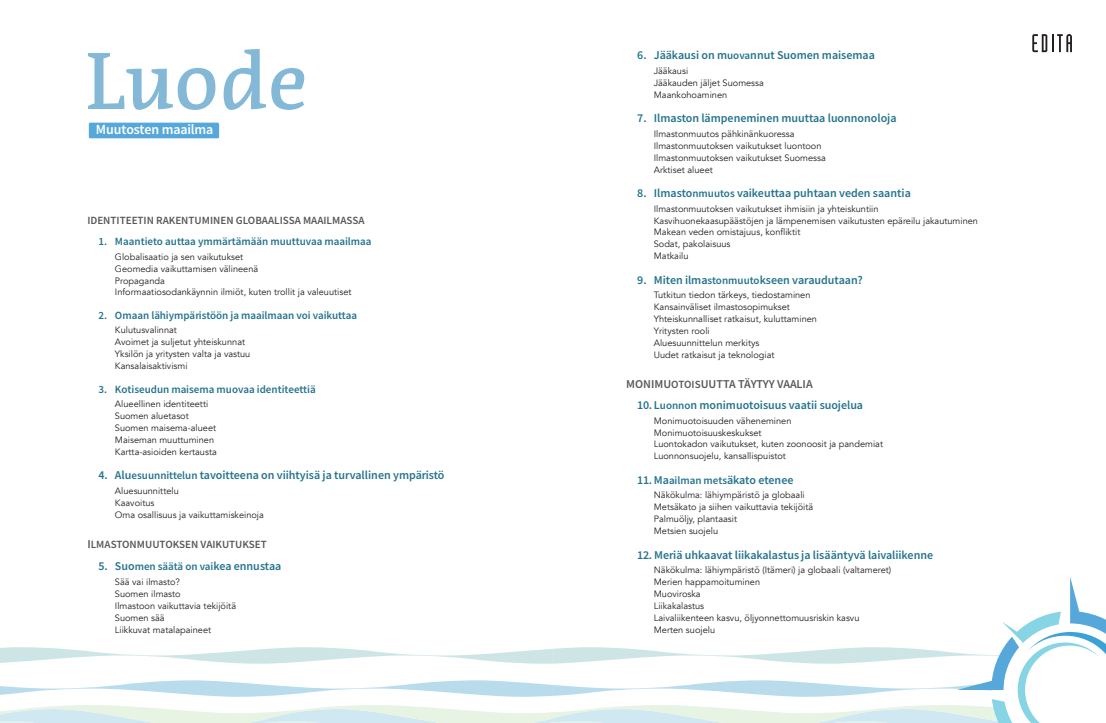
<style>
.page{position:relative;width:1106px;height:723px;background:#fff}
.page>*{position:absolute;margin:0;border:0;box-sizing:border-box;transform-origin:0 0}
.t1{font:500 80px "Acuta";letter-spacing:-.005em;color:#83b8d7}
.t2{font:13.9px "Source Sans Variable";letter-spacing:-.005em;color:#fff}
.ots3{font:12px "Source Sans Variable";color:#25738d}
.väliotsikko{font:12px "Source Sans Variable";color:#57585a}
.ots3-2{font:11px "Source Sans Variable";color:#25738d}
.väliotsikko-2{font:11px "Source Sans Variable";color:#57585a}
.lisäteksti{font:9.2px "Avenir";color:#231f20}
.s1{font-size:11px}
.s2{font-size:12px}
</style>
<div class="page">
<svg style="left:1032px;top:34px;width:39px;height:18px"></svg>
<div style="left:89px;top:123px;width:130px;height:15px;background:#57a8da"></div>
<svg style="left:0;top:577px;width:1106px;height:146px"></svg>
<p class="t1" style="left:85px;top:33px;width:224px">Luode</p>
<p class="t2" style="left:96px;top:121px;width:119px">Muutosten maailma</p>
<p class="väliotsikko-2" style="left:87px;top:213px;width:279px">IDENTITEETIN RAKENTUMINEN GLOBAALISSA MAAILMASSA</p>
<p class="ots3-2" style="left:98px;top:235px;width:275px">1. Maantieto auttaa ymmärtämään muuttuvaa maailmaa</p>
<p class="lisäteksti" style="left:115px;top:251px;width:130px">Globalisaatio ja sen vaikutukset</p>
<p class="lisäteksti" style="left:115px;top:263px;width:145px">Geomedia vaikuttamisen välineenä</p>
<p class="lisäteksti" style="left:115px;top:275px;width:51px">Propaganda</p>
<p class="lisäteksti" style="left:115px;top:287px;width:238px">Informaatiosodankäynnin ilmiöt, kuten trollit ja valeuutiset</p>
<p class="ots3-2" style="left:98px;top:308px;width:260px">2. Omaan lähiympäristöön ja maailmaan voi vaikuttaa</p>
<p class="lisäteksti" style="left:115px;top:325px;width:64px">Kulutusvalinnat</p>
<p class="lisäteksti" style="left:115px;top:337px;width:132px">Avoimet ja suljetut yhteiskunnat</p>
<p class="lisäteksti" style="left:115px;top:349px;width:137px">Yksilön ja yritysten valta ja vastuu</p>
<p class="lisäteksti" style="left:115px;top:361px;width:74px">Kansalaisaktivismi</p>
<p class="ots3-2" style="left:98px;top:382px;width:219px">3. Kotiseudun maisema muovaa identiteettiä</p>
<p class="lisäteksti" style="left:115px;top:398px;width:95px">Alueellinen identiteetti</p>
<p class="lisäteksti" style="left:115px;top:410px;width:75px">Suomen aluetasot</p>
<p class="lisäteksti" style="left:115px;top:422px;width:103px">Suomen maisema-alueet</p>
<p class="lisäteksti" style="left:115px;top:434px;width:101px">Maiseman muuttuminen</p>
<p class="lisäteksti" style="left:115px;top:446px;width:103px">Kartta-asioiden kertausta</p>
<p class="ots3" style="left:98px;top:468px;width:348px">4. Alu<span class="s1">esuunnittelun</span> tavoitteena on viihtyisä ja turvallinen ympäristö</p>
<p class="lisäteksti" style="left:115px;top:485px;width:65px">Aluesuunnittelu</p>
<p class="lisäteksti" style="left:115px;top:497px;width:41px">Kaavoitus</p>
<p class="lisäteksti" style="left:115px;top:509px;width:150px">Oma osallisuus ja vaikuttamiskeinoja</p>
<p class="väliotsikko-2" style="left:87px;top:537px;width:181px"><span class="s2">I</span>LMASTONMUUTOKSEN VAIKUTUKSET</p>
<p class="ots3" style="left:98px;top:559px;width:184px">5. Suo<span class="s1">men säätä on vai</span>kea ennustaa</p>
<p class="lisäteksti" style="left:115px;top:576px;width:67px">Sää vai ilmasto?</p>
<p class="lisäteksti" style="left:115px;top:588px;width:67px">Suomen ilmasto</p>
<p class="lisäteksti" style="left:115px;top:600px;width:123px">Ilmastoon vaikuttavia tekijöitä</p>
<p class="lisäteksti" style="left:115px;top:612px;width:51px">Suomen sää</p>
<p class="lisäteksti" style="left:115px;top:624px;width:98px">Liikkuvat matalapaineet</p>
<p class="ots3" style="left:637px;top:48px;width:239px">6. Jääkausi on m<span class="s1">uova</span>nnut Suomen maisemaa</p>
<p class="lisäteksti" style="left:653px;top:65px;width:36px">Jääkausi</p>
<p class="lisäteksti" style="left:653px;top:77px;width:112px">Jääkauden jäljet Suomessa</p>
<p class="lisäteksti" style="left:653px;top:89px;width:75px">Maankohoaminen</p>
<p class="ots3" style="left:637px;top:111px;width:261px">7. Ilmaston lämpeneminen muuttaa luonnonoloja</p>
<p class="lisäteksti" style="left:653px;top:128px;width:142px">Ilmastonmuutos pähkinänkuoressa</p>
<p class="lisäteksti" style="left:653px;top:140px;width:169px">Ilmastonmuutoksen vaikutukset luontoon</p>
<p class="lisäteksti" style="left:653px;top:152px;width:173px">Ilmastonmuutoksen vaikutukset Suomessa</p>
<p class="lisäteksti" style="left:653px;top:164px;width:61px">Arktiset alueet</p>
<p class="ots3" style="left:637px;top:186px;width:275px">8. Ilmasto<span class="s1">nmuutos</span> vaikeuttaa puhtaan veden saantia</p>
<p class="lisäteksti" style="left:653px;top:203px;width:226px">Ilmastonmuutoksen vaikutukset ihmisiin ja yhteiskuntiin</p>
<p class="lisäteksti" style="left:653px;top:215px;width:326px">Kasvihuonekaasupäästöjen ja lämpenemisen vaikutusten epäreilu jakautuminen</p>
<p class="lisäteksti" style="left:653px;top:227px;width:148px">Makean veden omistajuus, konfliktit</p>
<p class="lisäteksti" style="left:653px;top:239px;width:78px">Sodat, pakolaisuus</p>
<p class="lisäteksti" style="left:653px;top:251px;width:36px">Matkailu</p>
<p class="ots3" style="left:637px;top:273px;width:227px">9. Miten ilma<span class="s1">stonmuuto</span>kseen varaudutaan?</p>
<p class="lisäteksti" style="left:653px;top:290px;width:158px">Tutkitun tiedon tärkeys, tiedostaminen</p>
<p class="lisäteksti" style="left:653px;top:302px;width:138px">Kansainväliset ilmastosopimukset</p>
<p class="lisäteksti" style="left:653px;top:314px;width:165px">Yhteiskunnalliset ratkaisut, kuluttaminen</p>
<p class="lisäteksti" style="left:653px;top:326px;width:58px">Yritysten rooli</p>
<p class="lisäteksti" style="left:653px;top:338px;width:107px">Aluesuunnittelun merkitys</p>
<p class="lisäteksti" style="left:653px;top:350px;width:122px">Uudet ratkaisut ja teknologiat</p>
<p class="väliotsikko" style="left:626px;top:377px;width:188px">MONIMU<span class="s1">OTOIS</span>UUTTA TÄYTYY VAALIA</p>
<p class="ots3" style="left:637px;top:398px;width:227px">10. L<span class="s1">uonno</span>n monimuotoisuus vaatii suojelua</p>
<p class="lisäteksti" style="left:653px;top:415px;width:139px">Monimuotoisuuden väheneminen</p>
<p class="lisäteksti" style="left:653px;top:427px;width:109px">Monimuotoisuuskeskukset</p>
<p class="lisäteksti" style="left:653px;top:439px;width:231px">Luontokadon vaikutukset, kuten zoonoosit ja pandemiat</p>
<p class="lisäteksti" style="left:653px;top:451px;width:134px">Luonnonsuojelu, kansallispuistot</p>
<p class="ots3" style="left:637px;top:473px;width:158px">11. Ma<span class="s1">ailman mets</span>äkato etenee</p>
<p class="lisäteksti" style="left:653px;top:490px;width:152px">Näkökulma: lähiympäristö ja globaali</p>
<p class="lisäteksti" style="left:653px;top:502px;width:161px">Metsäkato ja siihen vaikuttavia tekijöitä</p>
<p class="lisäteksti" style="left:653px;top:514px;width:85px">Palmuöljy, plantaasit</p>
<p class="lisäteksti" style="left:653px;top:526px;width:66px">Metsien suojelu</p>
<p class="ots3" style="left:637px;top:547px;width:297px">12. Meriä uhkaavat liikakalastus ja lisääntyvä laivaliikenne</p>
<p class="lisäteksti" style="left:653px;top:565px;width:239px">Näkökulma: lähiympäristö (Itämeri) ja globaali (valtameret)</p>
<p class="lisäteksti" style="left:653px;top:577px;width:108px">Merien happamoituminen</p>
<p class="lisäteksti" style="left:653px;top:588px;width:48px">Muoviroska</p>
<p class="lisäteksti" style="left:653px;top:600px;width:52px">Liikakalastus</p>
<p class="lisäteksti" style="left:653px;top:612px;width:207px">Laivaliikenteen kasvu, öljyonnettomuusriskin kasvu</p>
<p class="lisäteksti" style="left:653px;top:624px;width:63px">Merten suojelu</p>
</div>
